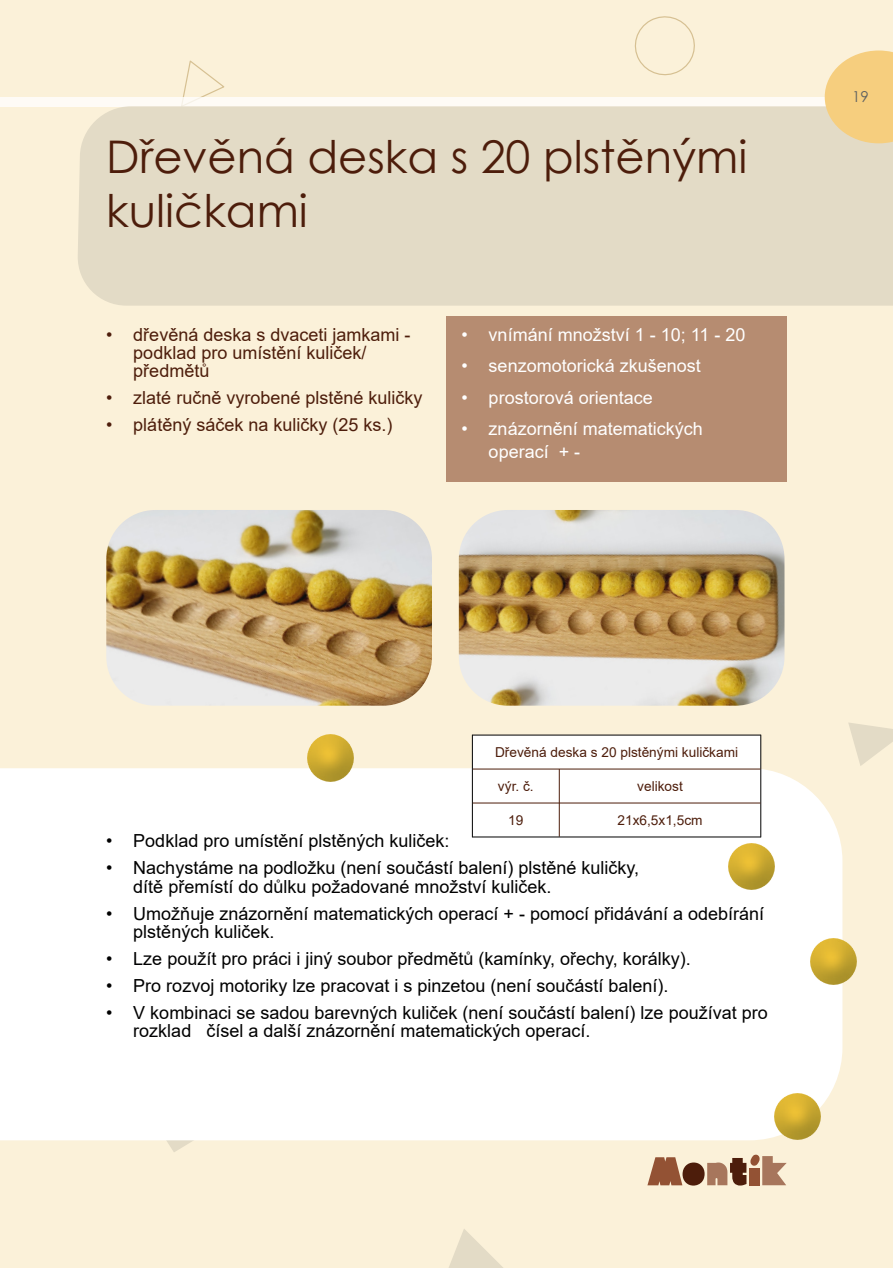
<style>
.page{position:relative;width:893px;height:1268px;background:#fff}
.page>*{position:absolute;margin:0;border:0;box-sizing:border-box;transform-origin:0 0}
.t1{font:45px/54px "Century Gothic";color:#4d1d0b}
.t2{font:18px/18px "Arial";color:#000001}
.t3{font:18px/18px "Arial";color:#4d1d0b}
.t4{font:18px/22.5px "Arial";color:#fff}
.t5{font:15px "Century Gothic";color:#5e6161}
.t6{font:13.65px "Arial";color:#4d1d0b}
</style>
<div class="page">
<div style="left:0;top:0;width:893px;height:1267px;background:#fbf1d9"></div>
<svg style="left:634px;top:16px;width:61px;height:60px"></svg>
<svg style="left:149px;top:1140px;width:65px;height:12px"></svg>
<svg style="left:183px;top:60px;width:42px;height:37px"></svg>
<svg style="left:449px;top:1229px;width:53px;height:38px"></svg>
<svg style="left:848px;top:723px;width:45px;height:43px"></svg>
<svg style="left:647px;top:1154px;width:140px;height:31px"></svg>
<div style="left:0;top:97px;width:893px;height:9px;background:#fefbf6"></div>
<div style="left:77px;top:106px;width:816px;height:199px;background:#e3dbc6"></div>
<div style="left:0;top:768px;width:842px;height:372px;background:#fff"></div>
<svg style="left:825px;top:50px;width:68px;height:93px"></svg>
<div style="left:446px;top:316px;width:341px;height:165px;background:#b68c71"></div>
<img style="left:106px;top:510px;width:326px;height:195px;border-radius:49px">
<img style="left:459px;top:510px;width:325px;height:195px;border-radius:49px">
<img style="left:728px;top:842px;width:46px;height:46px">
<img style="left:307px;top:734px;width:46px;height:46px">
<img style="left:774px;top:1093px;width:46px;height:46px">
<img style="left:810px;top:938px;width:46px;height:46px">
<div style="left:473px;top:735px;width:287px;height:101px;background:#fff"></div>
<hr style="left:559px;top:768px;width:1px;height:68px;background:#4d1d0b">
<hr style="left:472px;top:734px;width:1px;height:103px;background:#000001">
<hr style="left:760px;top:734px;width:1px;height:103px;background:#000001">
<hr style="left:473px;top:768px;width:287px;height:1px;background:#4d1d0b">
<hr style="left:473px;top:802px;width:287px;height:1px;background:#4d1d0b">
<hr style="left:472px;top:734px;width:289px;height:1px;background:#000001">
<hr style="left:472px;top:836px;width:289px;height:1px;background:#000001">
<h1 class="t1" style="left:106px;top:134px;width:643px">Dřevěná deska s 20 plstěnými kuličkami</h1>
<p class="t3" style="left:133px;top:327px;width:279px;text-indent:-27px">• dřevěná deska s dvaceti jamkami - podklad pro umístění kuliček/ předmětů</p>
<p class="t3" style="left:106px;top:390px;width:318px">• zlaté ručně vyrobené plstěné kuličky</p>
<p class="t3" style="left:106px;top:417px;width:288px">• plátěný sáček na kuličky (25 ks.)</p>
<p class="t4" style="left:462px;top:324px;width:285px">• vnímání množství 1 - 10; 11 - 20</p>
<p class="t4" style="left:462px;top:356px;width:241px">• senzomotorická zkušenost</p>
<p class="t4" style="left:462px;top:387px;width:193px">• prostorová orientace</p>
<p class="t4" style="left:489px;top:419px;width:216px;text-indent:-27px">• znázornění matematických operací + -</p>
<p class="t5" style="left:852px;top:91px;width:18px">19</p>
<p class="t6" style="left:495px;top:746px;width:245px">Dřevěná deska s 20 plstěnými kuličkami</p>
<p class="t6" style="left:498px;top:780px;width:37px">výr. č.</p>
<p class="t6" style="left:637px;top:780px;width:47px">velikost</p>
<p class="t6" style="left:508px;top:814px;width:17px">19</p>
<p class="t6" style="left:617px;top:814px;width:87px">21x6,5x1,5cm</p>
<p class="t2" style="left:106px;top:833px;width:345px">• Podklad pro umístění plstěných kuliček:</p>
<p class="t2" style="left:133px;top:860px;width:507px;text-indent:-27px">• Nachystáme na podložku (není součástí balení) plstěné kuličky, dítě přemístí do důlku požadované množství kuliček.</p>
<p class="t2" style="left:133px;top:905px;width:632px;text-indent:-27px">• Umožňuje znázornění matematických operací + - pomocí přidávání a odebírání plstěných kuliček.</p>
<p class="t2" style="left:106px;top:950px;width:586px">• Lze použít pro práci i jiný soubor předmětů (kamínky, ořechy, korálky).</p>
<p class="t2" style="left:106px;top:977px;width:564px">• Pro rozvoj motoriky lze pracovat i s pinzetou (není součástí balení).</p>
<p class="t2" style="left:133px;top:1004px;width:636px;text-indent:-27px">• V kombinaci se sadou barevných kuliček (není součástí balení) lze používat pro rozklad čísel a další znázornění matematických operací.</p>
</div>
